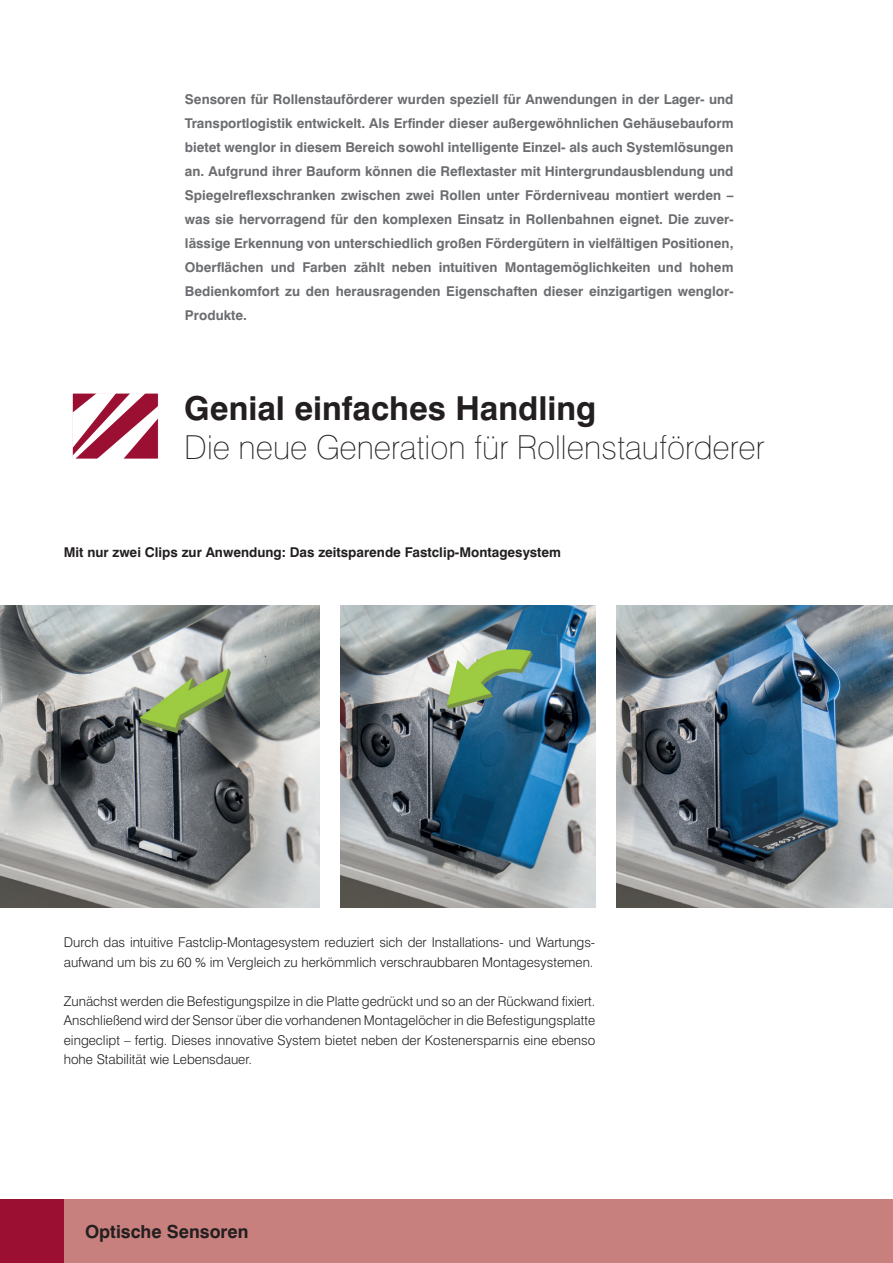
<style>
.page{position:relative;width:893px;height:1263px;background:#fff}
.page>*{position:absolute;margin:0;border:0;box-sizing:border-box;transform-origin:0 0}
.t1{font:100 33px "Swiss 721 BT";color:#231f20}
.t2{font:700 33px "Swiss 721 BT";color:#231f20}
.t3{font:700 18px "Swiss 721 BT";color:#231f20}
.t4{font:700 13.5px/24px "Swiss 721 BT";color:#6c6d70;text-align:justify}
.t5{font:300 13.5px/19.5px "Swiss 721 BT";color:#231f20}
.t6{font:700 13.5px "Swiss 721 BT";color:#231f20}
</style>
<div class="page">
<div style="left:0;top:1199px;width:893px;height:64px;background:#c7807d"></div>
<div style="left:0;top:1199px;width:64px;height:64px;background:#9b1032"></div>
<svg style="left:74px;top:395px;width:83px;height:62px"></svg>
<div style="left:72px;top:393px;width:87px;height:66px;border:1px solid #fff"></div>
<img style="left:0;top:606px;width:319px;height:302px">
<img style="left:340px;top:606px;width:255px;height:302px">
<img style="left:616px;top:606px;width:277px;height:302px">
<p class="t4" style="left:185px;top:87px;width:550px">Sensoren für Rollenstauförderer wurden speziell für Anwendungen in der Lager- und Transportlogistik entwickelt. Als Erfinder dieser außergewöhnlichen Gehäusebauform bietet wenglor in diesem Bereich sowohl intelligente Einzel- als auch Systemlösungen an. Aufgrund ihrer Bauform können die Reflextaster mit Hintergrundausblendung und Spiegelreflexschranken zwischen zwei Rollen unter Förderniveau montiert werden – was sie hervorragend für den komplexen Einsatz in Rollenbahnen eignet. Die zuver&shy;lässige Erkennung von unterschiedlich großen Fördergütern in vielfältigen Positionen, Oberflächen und Farben zählt neben intuitiven Montagemöglichkeiten und hohem Bedienkomfort zu den herausragenden Eigenschaften dieser einzigartigen wenglor-Produkte.</p>
<h1 class="t2" style="left:184px;top:389px;width:414px">Genial einfaches Handling</h1>
<h1 class="t1" style="left:184px;top:428px;width:582px">Die neue Generation für Rollenstauförderer</h1>
<p class="t6" style="left:64px;top:544px;width:499px">Mit nur zwei Clips zur Anwendung: Das zeitsparende Fastclip-Montagesystem</p>
<p class="t5" style="left:64px;top:932px;width:533px">Durch das intuitive Fastclip-Montagesystem reduziert sich der Installations- und Wartungs&shy;aufwand um bis zu 60 % im Vergleich zu herkömmlich verschraubbaren Montagesystemen.</p>
<p class="t5" style="left:64px;top:991px;width:533px;text-align:justify">Zunächst werden die Befestigungspilze in die Platte gedrückt und so an der Rückwand fixiert.<br>Anschließend wird der Sensor über die vorhandenen Montagelöcher in die Befestigungsplatte eingeclipt – fertig. Dieses innovative System bietet neben der Kostenersparnis eine ebenso hohe Stabilität wie Lebensdauer.</p>
<h2 class="t3" style="left:85px;top:1221px;width:165px">Optische Sensoren</h2>
</div>
